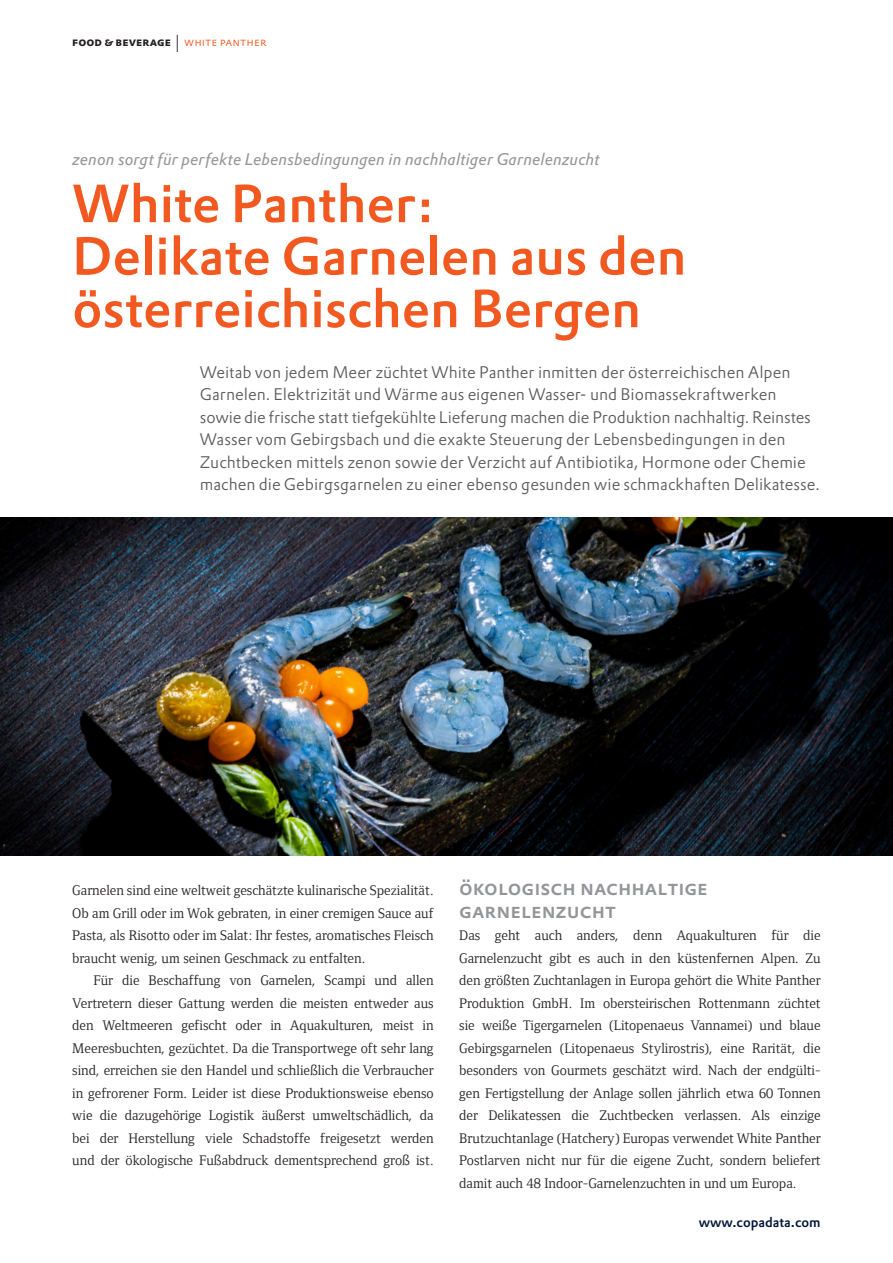
<style>
.page{position:relative;width:893px;height:1263px;background:#fff}
.page>*{position:absolute;margin:0;border:0;box-sizing:border-box;transform-origin:0 0}
.headline_orange{font:500 52.5px/52.5px "DTL Prokyon TOT";color:#f15921}
.headlines_in_copy_left_align{font:500 21px/22.5px "DTL Prokyon TOT Caps";color:#939598}
.lead_text{font:300 16.5px/22.5px "DTL Prokyon TOT";color:#57585a}
.kicker{font:italic 16.5px "DTL Prokyon TOT";letter-spacing:.005em;color:#939598}
.copy_no_indent_GERMAN{font:14.25px/22.5px "Foundry Form Serif";color:#231f20;text-align:justify}
.copy_indent_GERMAN{font:14.25px/22.5px "Foundry Form Serif";color:#231f20;text-align:justify}
.t1{font:500 13.5px "DTL Prokyon TOT";color:#001537}
.t2{font:700 12px "DTL Prokyon TOT Caps";letter-spacing:.005em;color:#231f20}
.s1{font-weight:300;font-size:24px}
.s2{font-weight:300;color:#f15921}
</style>
<div class="page">
<img style="left:0;top:518px;width:893px;height:338px">
<p class="t2" style="left:72px;top:34px;width:196px">food &amp; beverage <span class="s1">I</span> <span class="s2">white panther</span></p>
<p class="kicker" style="left:72px;top:149px;width:529px">zenon sorgt für perfekte Lebensbedingungen in nachhaltiger Garnelenzucht</p>
<p class="headline_orange" style="left:72px;top:177px;width:616px">White Panther:<br>Delikate Garnelen aus den österreichischen Bergen</p>
<p class="lead_text" style="left:200px;top:360px;width:622px">Weitab von jedem Meer züchtet White Panther inmitten der österreichischen Alpen Garnelen. Elektrizität und Wärme aus eigenen Wasser- und Biomassekraftwerken sowie die frische statt tiefgekühlte Lieferung machen die Produktion nachhaltig. Reinstes Wasser vom Gebirgsbach und die exakte Steuerung der Lebensbedingungen in den Zuchtbecken mittels zenon sowie der Verzicht auf Antibiotika, Hormone oder Chemie machen die Gebirgsgarnelen zu einer ebenso gesunden wie schmackhaften Delikatesse.</p>
<p class="copy_no_indent_GERMAN" style="left:72px;top:879px;width:363px">Garnelen sind eine weltweit geschätzte kulinarische Spezialität.<br>Ob am Grill oder im Wok gebraten, in einer cremigen Sauce auf Pasta, als Risotto oder im Salat: Ihr festes, aromatisches Fleisch braucht wenig, um seinen Geschmack zu entfalten.</p>
<p class="copy_indent_GERMAN" style="left:72px;top:969px;width:363px;text-indent:21px">Für die Beschaffung von Garnelen, Scampi und allen Vertretern dieser Gattung werden die meisten entweder aus den Weltmeeren gefischt oder in Aquakulturen, meist in Meeresbuchten, gezüchtet. Da die Transportwege oft sehr lang sind, erreichen sie den Handel und schließlich die Verbraucher in gefrorener Form. Leider ist diese Produktionsweise ebenso wie die dazugehörige Logistik äußerst umweltschädlich, da bei der Herstellung viele Schadstoffe freigesetzt werden und der ökologische Fußabdruck dementsprechend groß ist.</p>
<p class="headlines_in_copy_left_align" style="left:459px;top:876px;width:250px">Ökologisch nachhaltige<br>Garnelenzucht</p>
<p class="copy_no_indent_GERMAN" style="left:459px;top:924px;width:363px">Das geht auch anders, denn Aquakulturen für die Garnelenzucht gibt es auch in den küstenfernen Alpen. Zu den größten Zuchtanlagen in Europa gehört die White Panther Produktion GmbH. Im obersteirischen Rottenmann züchtet sie weiße Tigergarnelen (Litopenaeus Vannamei) und blaue Gebirgsgarnelen (Litopenaeus Stylirostris), eine Rarität, die besonders von Gourmets geschätzt wird. Nach der endgülti&shy;gen Fertigstellung der Anlage sollen jährlich etwa 60 Tonnen der Delikatessen die Zuchtbecken verlassen. Als einzige Brutzuchtanlage (Hatchery) Europas verwendet White Panther Postlarven nicht nur für die eigene Zucht, sondern beliefert damit auch 48 Indoor-Garnelenzuchten in und um Europa.</p>
<p class="t1" style="left:699px;top:1213px;width:124px">www.copadata.com</p>
</div>
